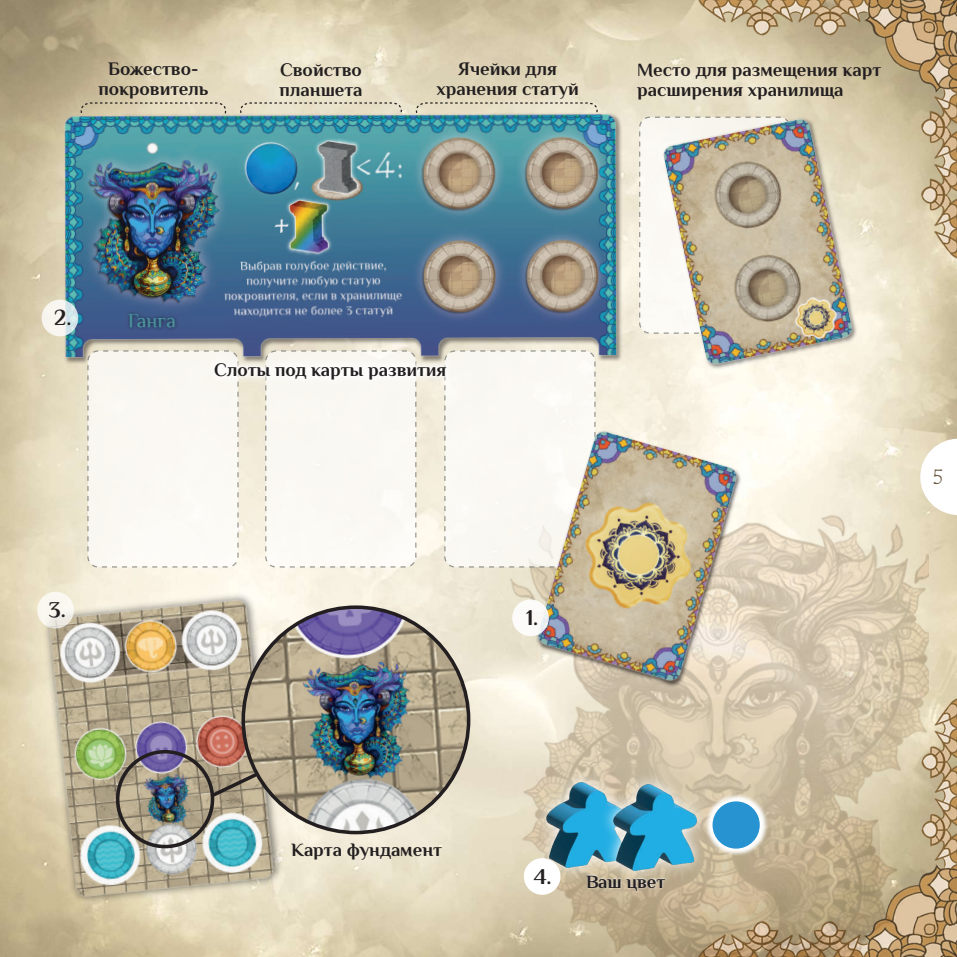
<style>
.page{position:relative;width:957px;height:957px;background:#fff}
.page>*{position:absolute;margin:0;border:0;box-sizing:border-box;transform-origin:0 0}
.t1{font:700 22.62px "Philosopher";color:#231f20}
.t2{font:21.25px "Tempus Sans ITC";color:#625036}
.t3{font:700 18.75px/20px "Philosopher";color:#231f20;text-align:center}
</style>
<div class="page">
<img style="left:0;top:0;width:957px;height:957px">
<img style="left:684px;top:0;width:273px;height:274px">
<img style="left:928px;top:683px;width:29px;height:274px">
<img style="left:423px;top:427px;width:505px;height:530px">
<div style="left:88px;top:351px;width:150px;height:216px;background:#fbf8f3;border-radius:10px"></div>
<div style="left:87px;top:350px;width:152px;height:217px;border:1px dashed #6d7070;border-radius:10px"></div>
<div style="left:266px;top:351px;width:150px;height:216px;background:#fbf9f3;border-radius:10px"></div>
<div style="left:265px;top:350px;width:151px;height:217px;border:1px dashed #6d7070;border-radius:10px"></div>
<div style="left:444px;top:369px;width:151px;height:198px;background:#fbf9f3"></div>
<svg style="left:639px;top:117px;width:10px;height:217px"></svg>
<img style="left:237px;top:369px;width:294px;height:65px">
<img style="left:237px;top:369px;width:286px;height:57px">
<img style="left:525px;top:870px;width:201px;height:26px">
<img style="left:54px;top:104px;width:573px;height:265px">
<img style="left:528px;top:763px;width:120px;height:123px">
<img style="left:547px;top:782px;width:48px;height:85px">
<img style="left:595px;top:766px;width:120px;height:123px">
<img style="left:614px;top:785px;width:82px;height:85px">
<img style="left:702px;top:791px;width:68px;height:68px">
<img style="left:707px;top:796px;width:58px;height:58px">
<div style="left:712px;top:801px;width:48px;height:47px;background:#2793d1;border-radius:50%"></div>
<img style="left:39px;top:588px;width:246px;height:320px">
<div style="left:116px;top:750px;width:98px;height:98px;border:4px solid #231f20;border-radius:50%"></div>
<img style="left:243px;top:607px;width:225px;height:225px;border-radius:113px">
<svg style="left:208px;top:769px;width:54px;height:31px;background:#968b75"></svg>
<img style="left:649px;top:105px;width:217px;height:274px">
<svg style="left:78px;top:102px;width:151px;height:13px;background:#d5caaf"></svg>
<svg style="left:238px;top:102px;width:167px;height:13px;background:#ddd6bf"></svg>
<svg style="left:414px;top:102px;width:187px;height:13px;background:#dad4bf"></svg>
<img style="left:522px;top:417px;width:230px;height:280px">
<svg style="left:42px;top:300px;width:36px;height:36px"></svg>
<div style="left:524px;top:858px;width:36px;height:37px;background:#fff;border-radius:50%"></div>
<svg style="left:37px;top:592px;width:37px;height:36px"></svg>
<div style="left:512px;top:599px;width:37px;height:37px;background:#fff;border-radius:50%"></div>
<svg style="left:920px;top:439px;width:37px;height:76px"></svg>
<p class="t3" style="left:98px;top:59px;width:112px">Божество&shy;покровитель</p>
<p class="t3" style="left:279px;top:60px;width:84px;text-align:left">Свойство планшета</p>
<p class="t3" style="left:436px;top:59px;width:144px">Ячейки для хранения статуй</p>
<p class="t3" style="left:637px;top:59px;width:245px;text-align:left">Место для размещения карт расширения хранилища</p>
<p class="t1" style="left:54px;top:306px;width:19px">2.</p>
<p class="t3" style="left:214px;top:360px;width:234px">Слоты под карты развития</p>
<p class="t1" style="left:48px;top:595px;width:19px">3.</p>
<p class="t1" style="left:526px;top:605px;width:14px">1.</p>
<p class="t2" style="left:933px;top:464px;width:12px">5</p>
<p class="t3" style="left:291px;top:839px;width:152px">Карта фундамент</p>
<p class="t1" style="left:534px;top:864px;width:19px">4.</p>
<p class="t3" style="left:586px;top:871px;width:81px">Ваш цвет</p>
</div>
